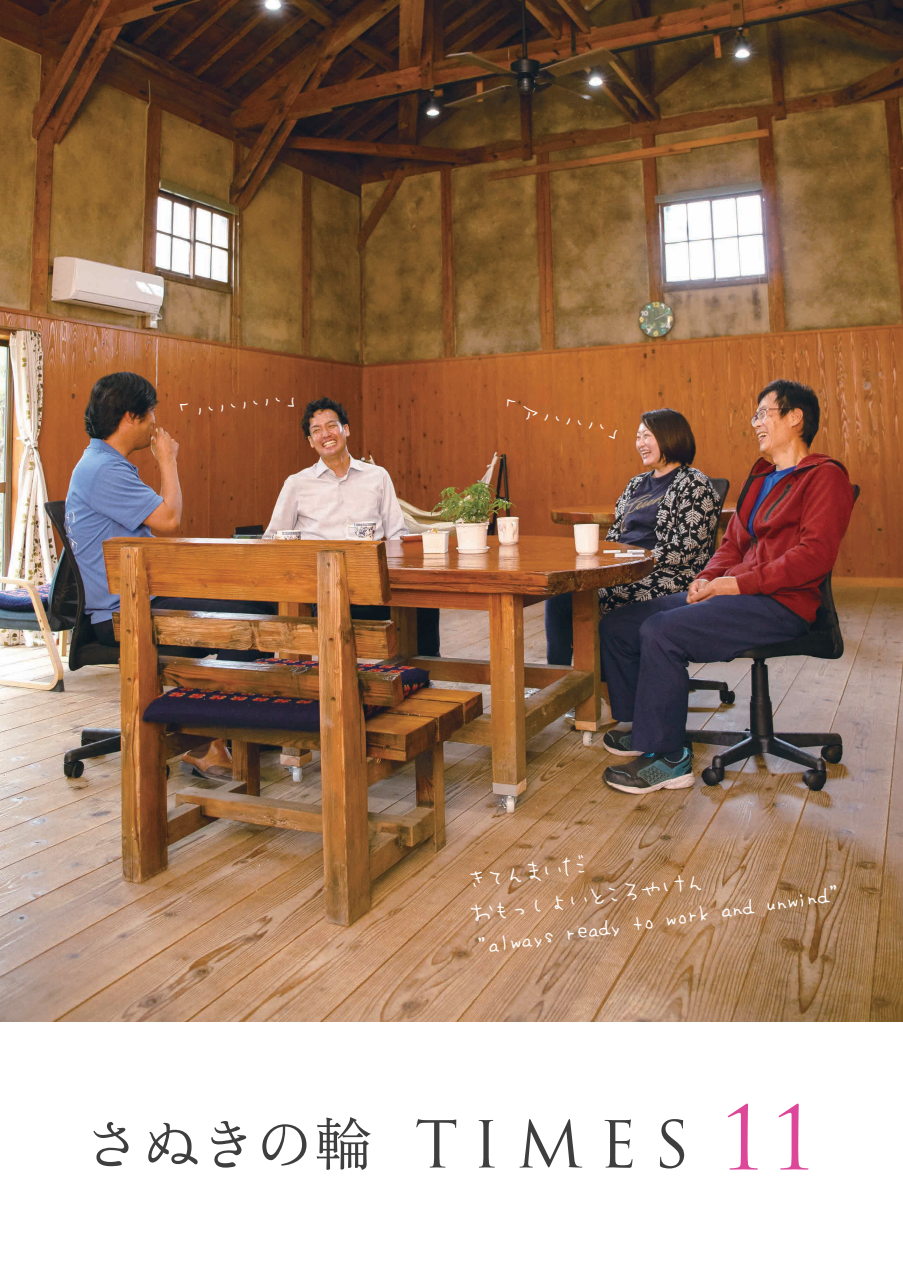
<style>
.page{position:relative;width:903px;height:1275px;background:#fff}
.page>*{position:absolute;margin:0;border:0;box-sizing:border-box;transform-origin:0 0}
.t1{font:85.75px "Trajan Pro";color:#dd479a}
.t2{font:63px "Trajan Pro";letter-spacing:.26em;color:#3e3e3f}
.t3{font:57.75px "Zen Old Mincho";letter-spacing:.01em;color:#3e3e3f}
.t4{font:28px/33.8px "Makiba Font";color:#fff}
.t5{font:24.5px "Makiba Font";color:#fff}
</style>
<div class="page">
<img style="left:0;top:0;width:903px;height:1022px">
<p class="t5" style="left:167px;top:402px;width:141px;rotate:-8deg">「ハハハハ「</p>
<p class="t5" style="left:496px;top:394px;width:141px;rotate:10deg">「アハハハ「</p>
<p class="t4" style="left:460px;top:865px;width:373px;rotate:-9deg">きてんまいだ<br>おもっしょいところやけん<br>"always ready to work and unwind"</p>
<h3 class="t3" style="left:83px;top:1115px;width:290px">さぬきの輪</h3>
<h2 class="t2" style="left:415px;top:1104px;width:276px">TIMES</h2>
<h1 class="t1" style="left:718px;top:1084px;width:101px">11</h1>
</div>
